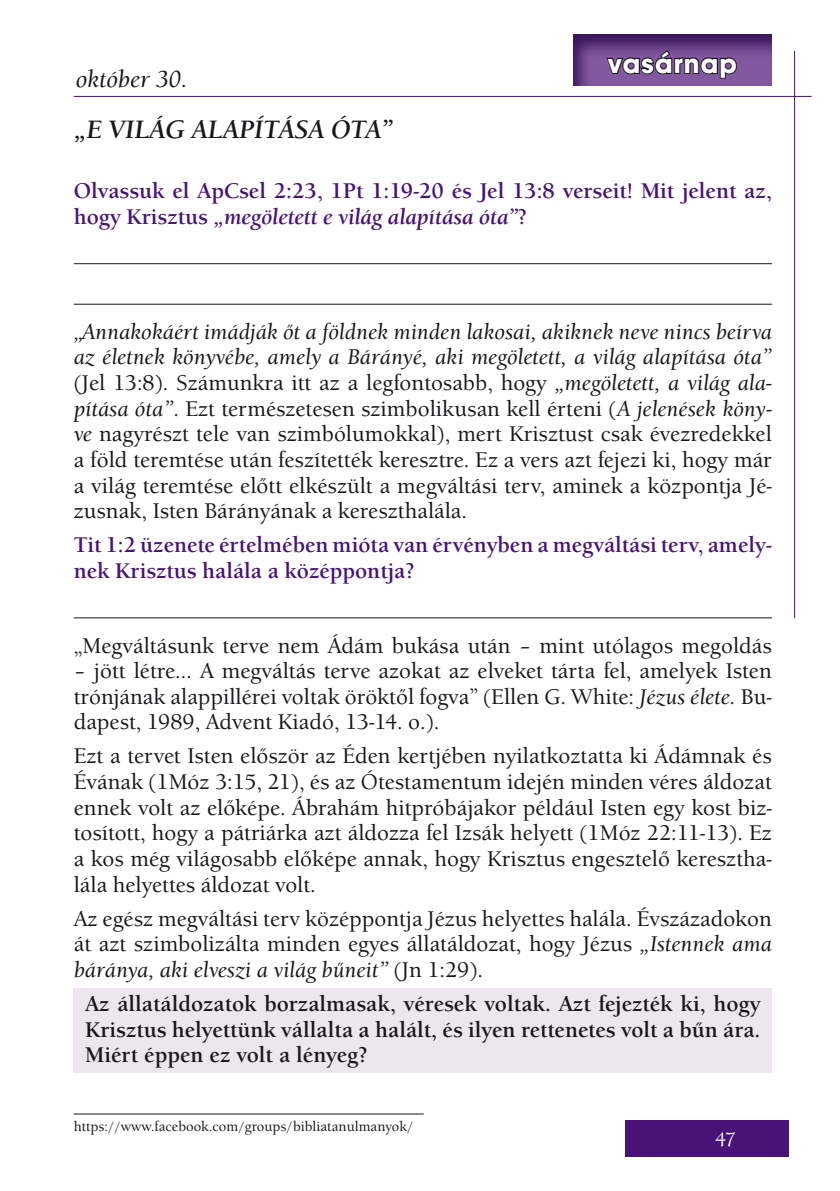
<style>
.page{position:relative;width:840px;height:1191px;background:#fff}
.page>*{position:absolute;margin:0;border:0;box-sizing:border-box;transform-origin:0 0}
.t1{font:700 28px "Avant Gar Got Itc TEE";letter-spacing:.04em;color:#fff}
.t2{font:italic 700 26px "Berkeley Old Sty Itc TEE";color:#1a171c}
.t3{font:italic 500 24px "Berkeley Old Sty Itc TEE";color:#1a171c}
.t4{font:500 22px/25.6px "Berkeley Old Sty Itc TEE";color:#1a171c;text-align:justify}
.t5{font:700 22px/25.6px "Berkeley Old Sty Itc TEE";color:#491276}
.t6{font:700 22px/25.6px "Berkeley Old Sty Itc TEE";color:#1a171c;text-align:justify}
.t7{font:500 20px "Berkeley Old Sty Itc TEE";color:#fff}
.t8{font:500 14px "Berkeley Old Sty Itc TEE";color:#1a171c}
.s1{font-style:italic}
</style>
<div class="page">
<div style="left:624px;top:1120px;width:164px;height:37px;background:#491276"></div>
<hr style="left:74px;top:96px;width:737px;height:1px;background:#491276">
<hr style="left:793px;top:51px;width:1px;height:567px;background:#491276">
<svg style="left:573px;top:34px;width:199px;height:52px;background:#633d81"></svg>
<svg style="left:604px;top:49px;width:134px;height:31px;background:#614275"></svg>
<div style="left:74px;top:988px;width:697px;height:85px;background:#efe5f1"></div>
<hr style="left:74px;top:263px;width:697px;height:1px;background:#1a171c">
<hr style="left:74px;top:304px;width:697px;height:1px;background:#1a171c">
<hr style="left:74px;top:617px;width:697px;height:1px;background:#1a171c">
<hr style="left:74px;top:1113px;width:349px;height:1px;background:#1a171c">
<p class="t1" style="left:608px;top:46px;width:130px">vasárnap</p>
<p class="t3" style="left:76px;top:65px;width:113px">október 30.</p>
<p class="t2" style="left:74px;top:114px;width:320px">„E VILÁG ALAPÍTÁSA ÓTA”</p>
<p class="t5" style="left:74px;top:178px;width:699px">Olvassuk el ApCsel 2:23, 1Pt 1:19-20 és Jel 13:8 verseit! Mit jelent az, hogy Krisztus <span class="s1">„megöletett e világ alapítása óta”</span>?</p>
<p class="t4" style="left:74px;top:319px;width:699px"><span class="s1">„Annakokáért imádják őt a földnek minden lakosai, akiknek neve nincs beírva az életnek könyvébe, amely a Bárányé, aki megöletett, a világ alapítása óta” </span>(Jel 13:8). Számunkra itt az a legfontosabb, hogy <span class="s1">„megöletett, a világ ala&shy;pítása óta”</span>. Ezt természetesen szimbolikusan kell érteni (<span class="s1">A jelenések köny&shy;ve</span> nagyrészt tele van szimbólumokkal), mert Krisztust csak évezredekkel a föld teremtése után feszítették keresztre. Ez a vers azt fejezi ki, hogy már a világ teremtése előtt elkészült a megváltási terv, aminek a központja Jé&shy;zusnak, Isten Bárányának a kereszthalála.</p>
<p class="t5" style="left:74px;top:532px;width:699px">Tit 1:2 üzenete értelmében mióta van érvényben a megváltási terv, amely&shy;nek Krisztus halála a középpontja?</p>
<p class="t4" style="left:74px;top:632px;width:699px">„Megváltásunk terve nem Ádám bukása után – mint utólagos megoldás</p>
<p class="t4" style="left:74px;top:658px;width:699px">– jött létre… A megváltás terve azokat az elveket tárta fel, amelyek Isten trónjának alappillérei voltak öröktől fogva” (Ellen G. White: <span class="s1">Jézus élete.</span> Bu&shy;dapest, 1989, Advent Kiadó, 13-14. o.).</p>
<p class="t4" style="left:74px;top:743px;width:699px">Ezt a tervet Isten először az Éden kertjében nyilatkoztatta ki Ádámnak és Évának (1Móz 3:15, 21), és az Ótestamentum idején minden véres áldozat ennek volt az előképe. Ábrahám hitpróbájakor például Isten egy kost biz&shy;tosított, hogy a pátriárka azt áldozza fel Izsák helyett (1Móz 22:11-13). Ez a kos még világosabb előképe annak, hogy Krisztus engesztelő keresztha&shy;lála helyettes áldozat volt.</p>
<p class="t4" style="left:74px;top:905px;width:699px">Az egész megváltási terv középpontja Jézus helyettes halála. Évszázadokon át azt szimbolizálta minden egyes állatáldozat, hogy Jézus <span class="s1">„Istennek ama báránya, aki elveszi a világ bűneit”</span> (Jn 1:29).</p>
<p class="t6" style="left:85px;top:991px;width:676px">Az állatáldozatok borzalmasak, véresek voltak. Azt fejezték ki, hogy Krisztus helyettünk vállalta a halált, és ilyen rettenetes volt a bűn ára.<br>Miért éppen ez volt a lényeg?</p>
<p class="t8" style="left:74px;top:1118px;width:341px">https://www.facebook.com/groups/bibliatanulmanyok/</p>
<p class="t7" style="left:714px;top:1128px;width:22px">47</p>
</div>
